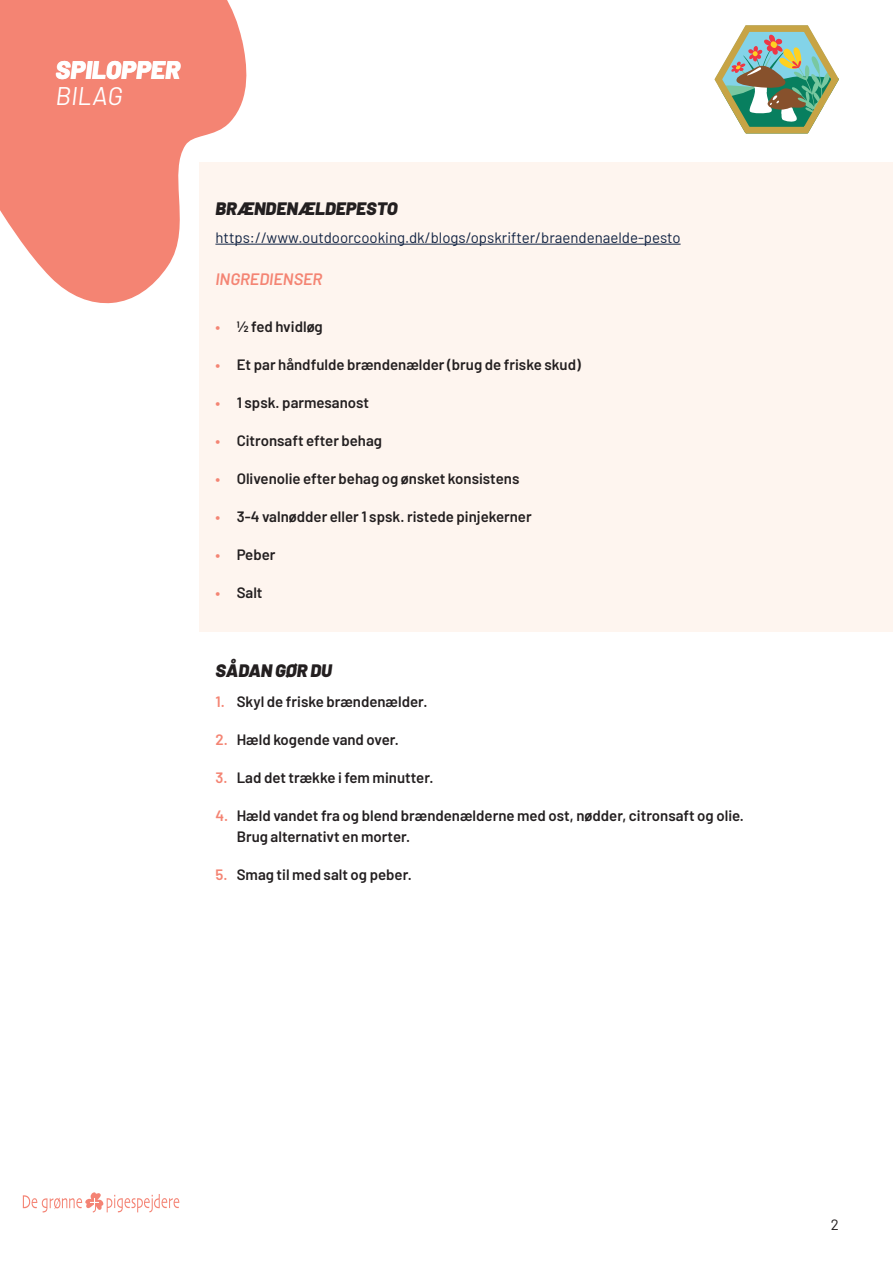
<style>
.page{position:relative;width:893px;height:1263px;background:#fff}
.page>*{position:absolute;margin:0;border:0;box-sizing:border-box;transform-origin:0 0}
.TEMA{font:italic 900 25.5px "Barlow";color:#fff}
.t1{font:italic 25.5px "Barlow";color:#fff}
.Mellemrubrik{font:italic 900 18px "Barlow";color:#231f20}
.Manchet{font:italic 600 16.5px "Barlow";color:#f48473}
.t2{font:600 15px/21px "Barlow";color:#231f20}
.Brødtekst{font:15px "Barlow";color:#122444}
.t3{font:15px "Barlow";color:#231f20}
.s1{color:#f48473}
</style>
<div class="page">
<div style="left:200px;top:162px;width:693px;height:469px;background:#fef5ef"></div>
<hr style="left:215px;top:244px;width:466px;height:1px;background:#122444">
<svg style="left:0;top:0;width:252px;height:401px;fill:#f48473"></svg>
<svg style="left:714px;top:25px;width:125px;height:109px"></svg>
<svg style="left:23px;top:1192px;width:156px;height:20px"></svg>
<p class="TEMA" style="left:56px;top:51px;width:126px">SPILOPPER</p>
<h1 class="t1" style="left:56px;top:77px;width:68px">BILAG</h1>
<p class="Mellemrubrik" style="left:215px;top:195px;width:184px">BRÆNDENÆLDEPESTO</p>
<p class="Brødtekst" style="left:215px;top:227px;width:467px">https://www.outdoorcooking.dk/blogs/opskrifter/braendenaelde-pesto</p>
<p class="Manchet" style="left:215px;top:267px;width:108px">INGREDIENSER</p>
<p class="t2" style="left:215px;top:314px;width:109px"><span class="s1">•</span> ½ fed hvidløg</p>
<p class="t2" style="left:215px;top:352px;width:367px"><span class="s1">•</span> Et par håndfulde brændenælder (brug de friske skud)</p>
<p class="t2" style="left:215px;top:390px;width:155px"><span class="s1">•</span> 1 spsk. parmesanost</p>
<p class="t2" style="left:215px;top:428px;width:168px"><span class="s1">•</span> Citronsaft efter behag</p>
<p class="t2" style="left:215px;top:466px;width:305px"><span class="s1">•</span> Olivenolie efter behag og ønsket konsistens</p>
<p class="t2" style="left:215px;top:504px;width:318px"><span class="s1">•</span> 3-4 valnødder eller 1 spsk. ristede pinjekerner</p>
<p class="t2" style="left:215px;top:542px;width:62px"><span class="s1">•</span> Peber</p>
<p class="t2" style="left:215px;top:580px;width:49px"><span class="s1">•</span> Salt</p>
<p class="Mellemrubrik" style="left:215px;top:657px;width:118px">SÅDAN GØR DU</p>
<p class="t2" style="left:215px;top:689px;width:213px"><span class="s1">1.</span> Skyl de friske brændenælder.</p>
<p class="t2" style="left:215px;top:727px;width:185px"><span class="s1">2.</span> Hæld kogende vand over.</p>
<p class="t2" style="left:215px;top:765px;width:220px"><span class="s1">3.</span> Lad det trække i fem minutter.</p>
<p class="t2" style="left:237px;top:803px;width:509px;text-indent:-21px"><span class="s1">4.</span> Hæld vandet fra og blend brændenælderne med ost, nødder, citronsaft og olie.<br>Brug alternativt en morter.</p>
<p class="t2" style="left:215px;top:862px;width:198px"><span class="s1">5.</span> Smag til med salt og peber.</p>
<p class="t3" style="left:831px;top:1214px;width:10px">2</p>
</div>
